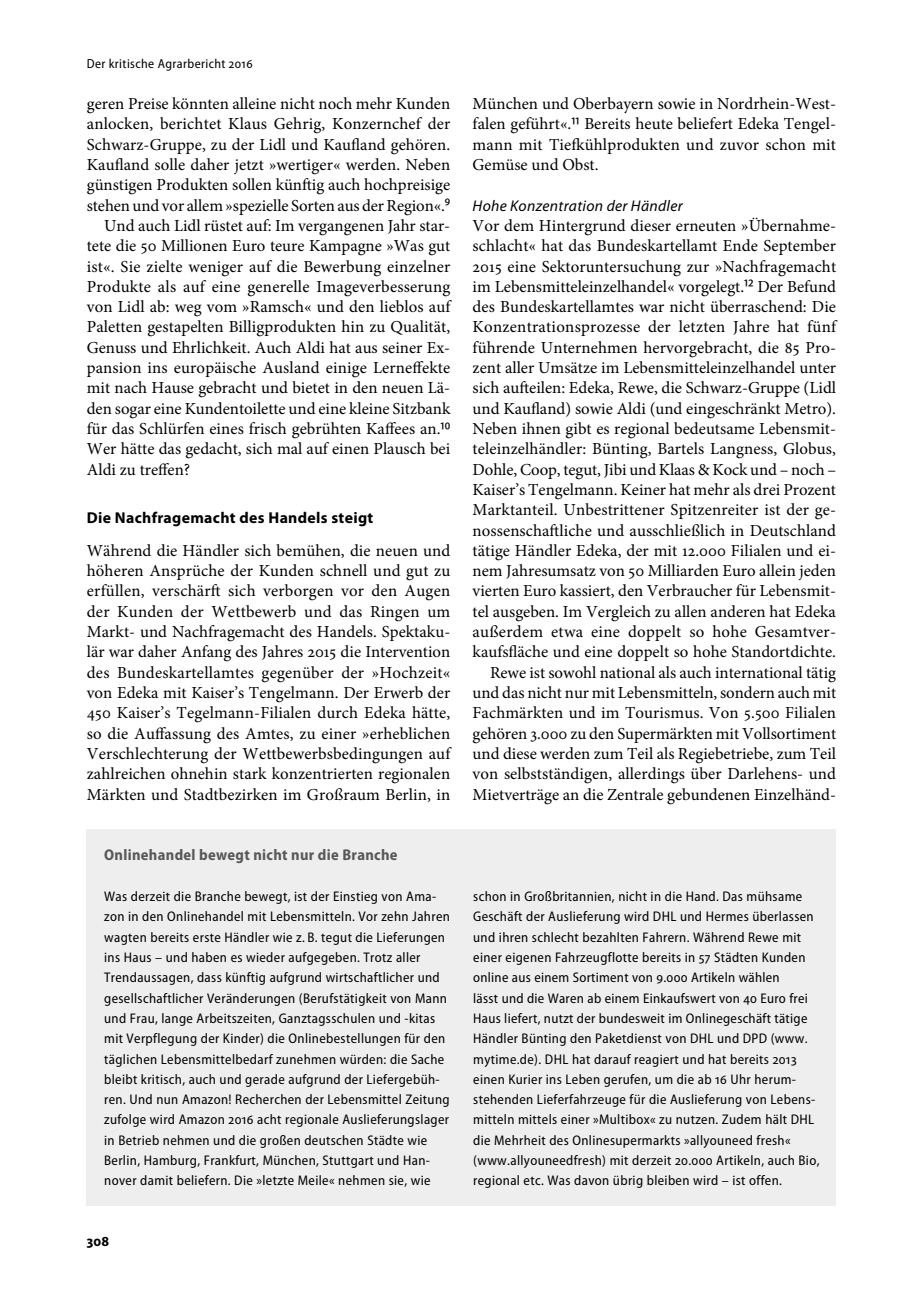
<style>
.page{position:relative;width:918px;height:1315px;background:#fff}
.page>*{position:absolute;margin:0;border:0;box-sizing:border-box;transform-origin:0 0}
.t1{font:16.8px/20.3px "Minion Pro";letter-spacing:.005em;color:#000;text-align:justify}
.t2{font:700 15.75px "Myriad Pro";letter-spacing:.02em;color:#000}
.t3{font:700 semi-condensed 15.58px "Myriad Pro";letter-spacing:.02em;color:#585858}
.t4{font:italic 15.58px "Myriad Pro";letter-spacing:.02em;color:#000}
.t5{font:700 semi-condensed 14.88px "Myriad Pro";color:#000}
.t6{font:semi-condensed 14px/20.3px "Myriad Pro";letter-spacing:.025em;color:#000}
.t7{font:semi-condensed 13.12px "Myriad Pro";letter-spacing:.03em;color:#000}
.s1{font-family:"Myriad Pro";font-stretch:semi-condensed;font-size:17.5px}
</style>
<div class="page">
<div style="left:87px;top:829px;width:749px;height:376px;background:#eee"></div>
<p class="t7" style="left:87px;top:59px;width:167px">Der kritische Agrarbericht 2016</p>
<p class="t1" style="left:87px;top:95px;width:365px">geren Preise könnten alleine nicht noch mehr Kunden</p>
<p class="t1" style="left:87px;top:115px;width:365px">anlocken, berichtet Klaus Gehrig, Konzernchef der</p>
<p class="t1" style="left:87px;top:136px;width:365px">Schwarz-Gruppe, zu der Lidl und Kaufland gehören.</p>
<p class="t1" style="left:87px;top:156px;width:365px">Kaufland solle daher jetzt »wertiger« werden. Neben</p>
<p class="t1" style="left:87px;top:176px;width:365px">günstigen Produkten sollen künftig auch hochpreisige</p>
<p class="t1" style="left:87px;top:197px;width:365px">stehen und vor allem »spezielle Sorten aus der Region«.<span class="s1">⁹</span></p>
<p class="t1" style="left:104px;top:217px;width:347px">Und auch Lidl rüstet auf: Im vergangenen Jahr star-</p>
<p class="t1" style="left:87px;top:237px;width:365px">tete die 50 Millionen Euro teure Kampagne »Was gut</p>
<p class="t1" style="left:87px;top:258px;width:365px">ist«. Sie zielte weniger auf die Bewerbung einzelner</p>
<p class="t1" style="left:87px;top:278px;width:365px">Produkte als auf eine generelle Imageverbesserung</p>
<p class="t1" style="left:87px;top:298px;width:365px">von Lidl ab: weg vom »Ramsch« und den lieblos auf</p>
<p class="t1" style="left:87px;top:318px;width:365px">Paletten gestapelten Billigprodukten hin zu Qualität,</p>
<p class="t1" style="left:87px;top:339px;width:365px">Genuss und Ehrlichkeit. Auch Aldi hat aus seiner Ex-</p>
<p class="t1" style="left:87px;top:359px;width:365px">pansion ins europäische Ausland einige Lerneffekte</p>
<p class="t1" style="left:87px;top:379px;width:365px">mit nach Hause gebracht und bietet in den neuen Lä-</p>
<p class="t1" style="left:87px;top:400px;width:365px">den sogar eine Kundentoilette und eine kleine Sitzbank</p>
<p class="t1" style="left:87px;top:420px;width:365px">für das Schlürfen eines frisch gebrühten Kaffees an.<span class="s1">¹⁰</span></p>
<p class="t1" style="left:87px;top:440px;width:365px">Wer hätte das gedacht, sich mal auf einen Plausch bei</p>
<p class="t1" style="left:87px;top:461px;width:105px">Aldi zu treffen?</p>
<p class="t2" style="left:87px;top:512px;width:288px">Die Nachfragemacht des Handels steigt</p>
<p class="t1" style="left:87px;top:542px;width:365px">Während die Händler sich bemühen, die neuen und höheren Ansprüche der Kunden schnell und gut zu erfüllen, verschärft sich verborgen vor den Augen der Kunden der Wettbewerb und das Ringen um Markt- und Nachfragemacht des Handels. Spektaku&shy;lär war daher Anfang des Jahres 2015 die Interven tion des Bundeskartellamtes gegenüber der »Hochzeit« von Edeka mit Kaiser’s Tengelmann. Der Erwerb der 450 Kaiser’s Tegelmann-Filialen durch Edeka hätte, so die Auffassung des Amtes, zu einer »erheblichen Verschlechterung der Wettbewerbsbedingungen auf zahlreichen ohnehin stark konzentrierten regionalen Märkten und Stadtbezirken im Großraum Berlin, in</p>
<p class="t1" style="left:472px;top:95px;width:365px">München und Oberbayern sowie in Nordrhein-West&shy;falen geführt«.<span class="s1">¹¹</span> Bereits heute beliefert Edeka Tengel&shy;mann mit Tiefkühlprodukten und zuvor schon mit Gemüse und Obst.</p>
<p class="t4" style="left:472px;top:200px;width:212px">Hohe Konzentration der Händler</p>
<p class="t1" style="left:472px;top:217px;width:365px;text-align:right">Vor dem Hintergrund dieser erneuten »Übernahme&shy;schlacht« hat das Bundeskartellamt Ende September 2015 eine Sektoruntersuchung zur »Nachfragemacht im Lebensmitteleinzelhandel« vorgelegt.<span class="s1">¹²</span> Der Befund des Bundeskartellamtes war nicht überraschend: Die Konzentrationsprozesse der letzten Jahre hat fünf führende Unternehmen hervorgebracht, die 85 Pro&shy;zent aller Umsätze im Lebensmitteleinzelhandel unter sich aufteilen: Edeka, Rewe, die Schwarz-Gruppe (Lidl und Kaufland) sowie Aldi (und eingeschränkt Metro).<br>Neben ihnen gibt es regional bedeutsame Lebensmit&shy;teleinzelhändler: Bünting, Bartels Langness, Globus, Dohle, Coop, tegut, Jibi und Klaas &amp; Kock und – noch – Kaiser’s Tengelmann. Keiner hat mehr als drei Prozent Marktanteil. Unbestrittener Spitzenreiter ist der ge&shy;nossenschaftliche und ausschließlich in Deutschland tätige Händler Edeka, der mit 12.000 Filialen und ei&shy;nem Jahresumsatz von 50 Milliarden Euro allein jeden vierten Euro kassiert, den Verbraucher für Lebensmit&shy;tel ausgeben. Im Vergleich zu allen anderen hat Edeka außerdem etwa eine doppelt so hohe Gesamtver&shy;kaufsfläche und eine doppelt so hohe Standortdichte.<br>Rewe ist sowohl national als auch international tätig und das nicht nur mit Lebensmitteln, sondern auch mit Fachmärkten und im Tourismus. Von 5.500 Filialen gehören 3.000 zu den Supermärkten mit Vollsortiment und diese werden zum Teil als Regiebetriebe, zum Teil von selbstständigen, allerdings über Darlehens- und Mietverträge an die Zentrale gebundenen Einzelhänd-</p>
<p class="t3" style="left:104px;top:849px;width:295px">Onlinehandel bewegt nicht nur die Branche</p>
<p class="t6" style="left:104px;top:887px;width:347px">Was derzeit die Branche bewegt, ist der Einstieg von Ama&shy;zon in den Onlinehandel mit Lebensmitteln. Vor zehn Jahren wagten bereits erste Händler wie z. B. tegut die Lieferungen ins Haus – und haben es wieder aufgegeben. Trotz aller Trendaussagen, dass künftig aufgrund wirtschaftlicher und gesellschaftlicher Veränderungen (Berufstätigkeit von Mann und Frau, lange Arbeitszeiten, Ganztagsschulen und -kitas mit Verpflegung der Kinder) die Onlinebestellungen für den täglichen Lebensmittelbedarf zunehmen würden: die Sache bleibt kritisch, auch und gerade aufgrund der Liefergebüh&shy;ren. Und nun Amazon! Recherchen der Lebensmittel Zeitung zufolge wird Amazon 2016 acht regionale Auslieferungslager in Betrieb nehmen und die großen deutschen Städte wie Berlin, Hamburg, Frankfurt, München, Stuttgart und Han&shy;nover damit beliefern. Die »letzte Meile« nehmen sie, wie</p>
<p class="t6" style="left:473px;top:887px;width:348px">schon in Großbritannien, nicht in die Hand. Das mühsame Geschäft der Auslieferung wird DHL und Hermes überlassen und ihren schlecht bezahlten Fahrern. Während Rewe mit einer eigenen Fahrzeugflotte bereits in 57 Städten Kunden online aus einem Sortiment von 9.000 Artikeln wählen<br>lässt und die Waren ab einem Einkaufswert von 40 Euro frei Haus liefert, nutzt der bundesweit im Onlinegeschäft tätige Händler Bünting den Paketdienst von DHL und DPD (www. mytime.de). DHL hat darauf reagiert und hat bereits 2013 einen Kurier ins Leben gerufen, um die ab 16 Uhr herum&shy;stehenden Lieferfahrzeuge für die Auslieferung von Lebens&shy;mitteln mittels einer »Multibox« zu nutzen. Zudem hält DHL die Mehrheit des Onlinesupermarkts »allyouneed fresh« (www.allyouneedfresh) mit derzeit 20.000 Artikeln, auch Bio, regional etc. Was davon übrig bleiben wird – ist offen.</p>
<p class="t5" style="left:87px;top:1235px;width:24px">308</p>
</div>
